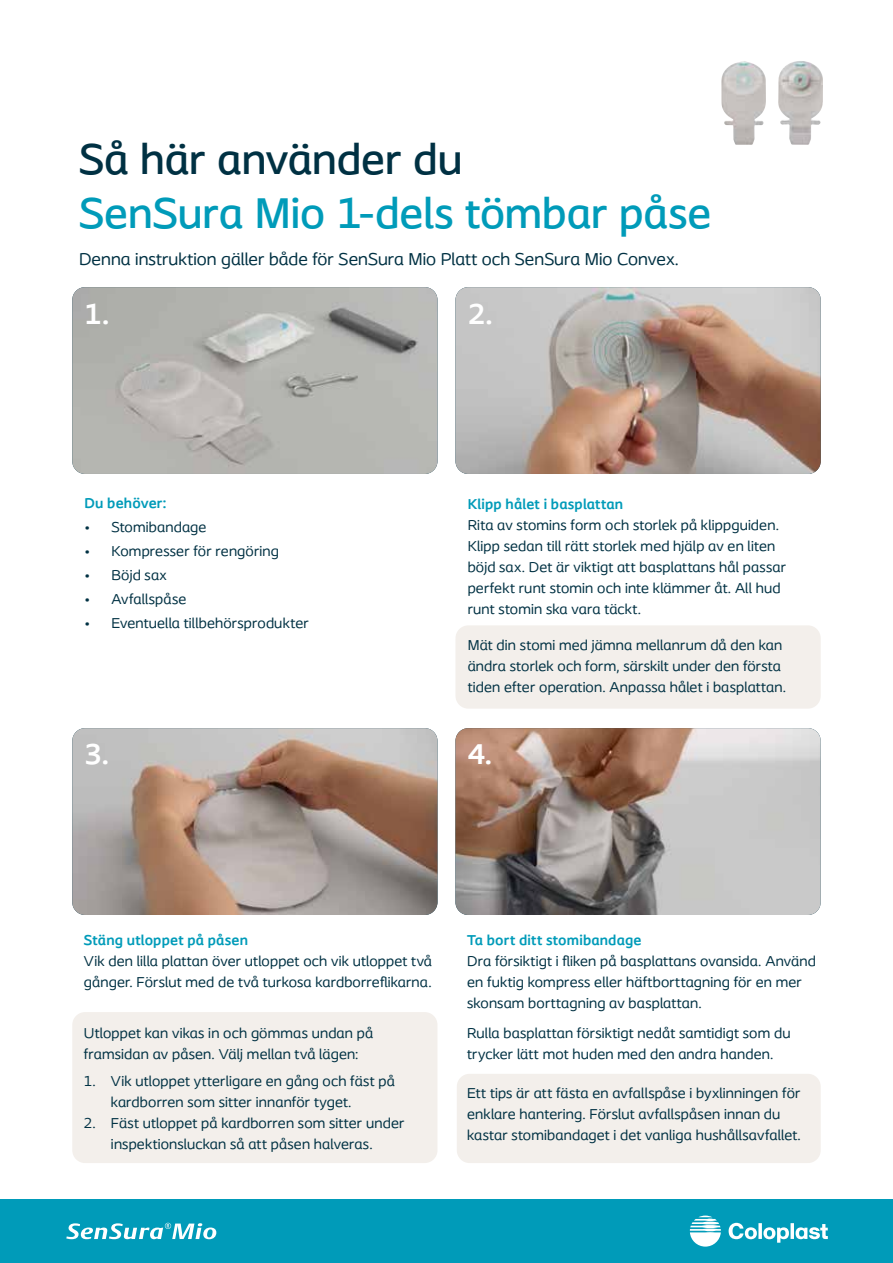
<style>
.page{position:relative;width:893px;height:1263px;background:#fff}
.page>*{position:absolute;margin:0;border:0;box-sizing:border-box;transform-origin:0 0}
.t1{font:500 45px "Coloplast";color:#009bb9}
.t2{font:500 45px "Coloplast";color:#003143}
.t3{font:700 30px "Coloplast";color:#fff}
.t4{font:18px "Coloplast";letter-spacing:.005em;color:#003143}
.t5{font:15px/21px "Coloplast";letter-spacing:.01em;color:#003143}
.t6{font:700 15px "Coloplast";letter-spacing:.01em;color:#009bb9}
</style>
<div class="page">
<div style="left:72px;top:1012px;width:365px;height:151px;background:#f3efeb;border-radius:13px"></div>
<div style="left:455px;top:625px;width:366px;height:84px;background:#f3efeb;border-radius:13px"></div>
<div style="left:457px;top:1074px;width:364px;height:89px;background:#f3efeb;border-radius:13px"></div>
<img style="left:72px;top:287px;width:365px;height:187px">
<img style="left:455px;top:287px;width:366px;height:187px">
<img style="left:72px;top:728px;width:365px;height:187px">
<img style="left:455px;top:728px;width:366px;height:187px">
<div style="left:0;top:1199px;width:893px;height:64px;background:#009bb9"></div>
<svg style="left:690px;top:1215px;width:31px;height:31px"></svg>
<svg style="left:729px;top:1223px;width:99px;height:20px"></svg>
<svg style="left:66px;top:1223px;width:150px;height:16px"></svg>
<img style="left:778px;top:61px;width:45px;height:84px">
<img style="left:721px;top:61px;width:22px;height:23px">
<h1 class="t2" style="left:79px;top:132px;width:385px">Så här använder du</h1>
<h1 class="t1" style="left:79px;top:186px;width:634px">SenSura Mio 1-dels tömbar påse</h1>
<p class="t4" style="left:79px;top:248px;width:601px">Denna instruktion gäller både för SenSura Mio Platt och SenSura Mio Convex.</p>
<h2 class="t3" style="left:84px;top:296px;width:26px">1.</h2>
<h2 class="t3" style="left:468px;top:296px;width:27px">2.</h2>
<p class="t6" style="left:84px;top:494px;width:83px">Du behöver:</p>
<p class="t5" style="left:84px;top:516px;width:123px">• Stomibandage</p>
<p class="t5" style="left:84px;top:540px;width:196px">• Kompresser för rengöring</p>
<p class="t5" style="left:84px;top:564px;width:84px">• Böjd sax</p>
<p class="t5" style="left:84px;top:588px;width:103px">• Avfallspåse</p>
<p class="t5" style="left:84px;top:612px;width:226px">• Eventuella tillbehörsprodukter</p>
<h2 class="t3" style="left:84px;top:736px;width:26px">3.</h2>
<p class="t6" style="left:468px;top:495px;width:157px">Klipp hålet i basplattan</p>
<p class="t5" style="left:468px;top:514px;width:320px">Rita av stomins form och storlek på klippguiden.<br>Klipp sedan till rätt storlek med hjälp av en liten böjd sax. Det är viktigt att basplattans hål passar perfekt runt stomin och inte klämmer åt. All hud runt stomin ska vara täckt.</p>
<p class="t5" style="left:468px;top:634px;width:320px">Mät din stomi med jämna mellanrum då den kan ändra storlek och form, särskilt under den första tiden efter operation. Anpassa hålet i basplattan.</p>
<h2 class="t3" style="left:468px;top:736px;width:26px">4.</h2>
<p class="t6" style="left:84px;top:931px;width:166px">Stäng utloppet på påsen</p>
<p class="t5" style="left:84px;top:951px;width:350px">Vik den lilla plattan över utloppet och vik utloppet två gånger. Förslut med de två turkosa kardborreflikarna.</p>
<p class="t5" style="left:84px;top:1023px;width:291px">Utloppet kan vikas in och gömmas undan på framsidan av påsen. Välj mellan två lägen:</p>
<p class="t5" style="left:111px;top:1071px;width:285px;text-indent:-27px">1. Vik utloppet ytterligare en gång och fäst på kardborren som sitter innanför tyget.</p>
<p class="t5" style="left:84px;top:1113px;width:322px;text-align:center">2. Fäst utloppet på kardborren som sitter under inspektionsluckan så att påsen halveras.</p>
<p class="t6" style="left:467px;top:931px;width:176px">Ta bort ditt stomibandage</p>
<p class="t5" style="left:467px;top:951px;width:350px">Dra försiktigt i fliken på basplattans ovansida. Använd en fuktig kompress eller häftborttagning för en mer skonsam borttagning av basplattan.</p>
<p class="t5" style="left:467px;top:1023px;width:325px">Rulla basplattan försiktigt nedåt samtidigt som du trycker lätt mot huden med den andra handen.</p>
<p class="t5" style="left:467px;top:1083px;width:335px">Ett tips är att fästa en avfallspåse i byxlinningen för enklare hantering. Förslut avfallspåsen innan du kastar stomibandaget i det vanliga hushållsavfallet.</p>
</div>
